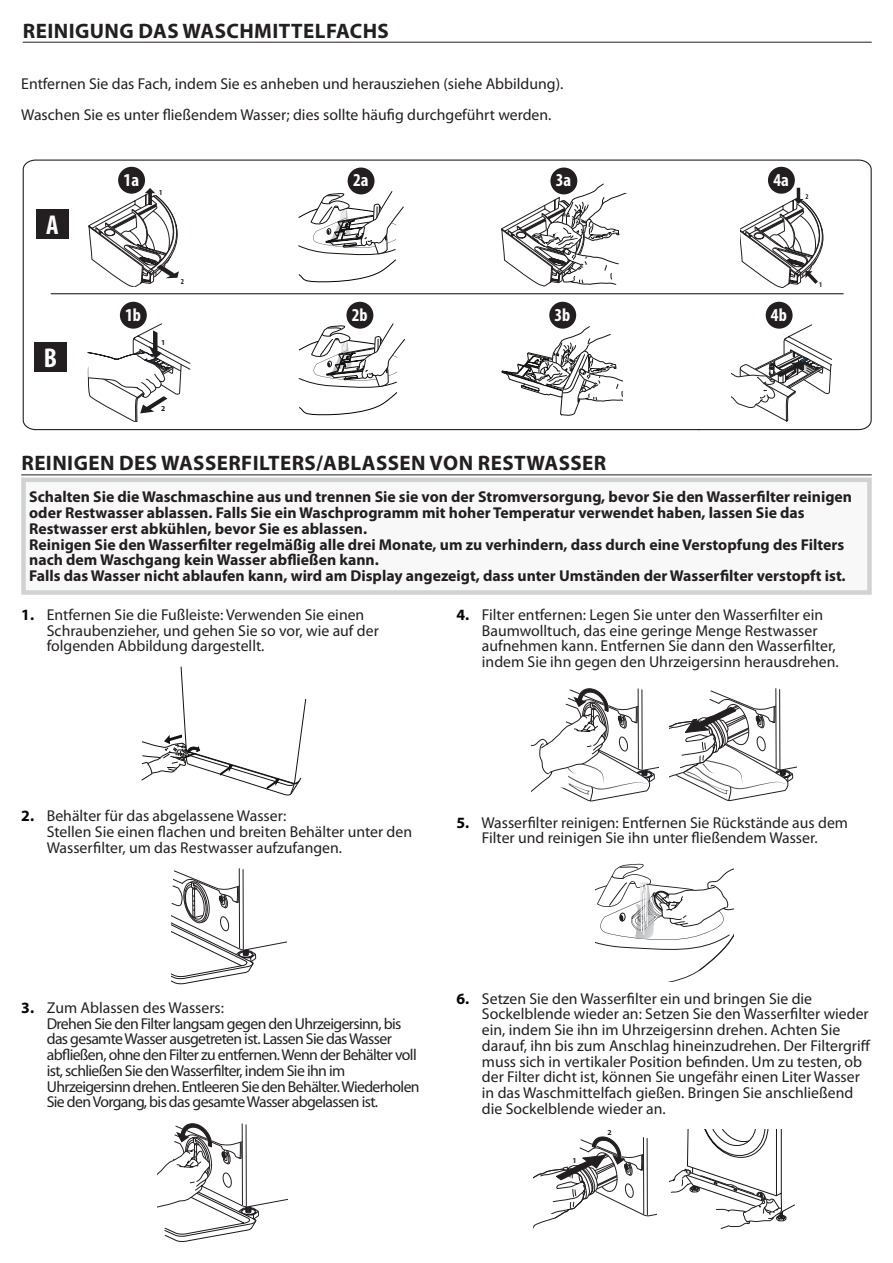
<style>
.page{position:relative;width:893px;height:1263px;background:#fff}
.page>*{position:absolute;margin:0;border:0;box-sizing:border-box;transform-origin:0 0}
.t1{font:700 condensed 27.3px "Myriad Pro";color:#fff}
.Header_14_Underline{font:700 21px "Myriad Pro";letter-spacing:.02em;color:#231f20}
.t2{font:700 condensed 18.15px "Myriad Pro";color:#fff}
.Testo_10_5{font:15.75px/15.8px "Myriad Pro";color:#231f20}
.Header_Bold_Underlin{font:700 15.75px/15.8px "Myriad Pro";color:#231f20}
.Testo_10_5-2{font:15.75px/15.8px "Myriad Pro";letter-spacing:-.04em;color:#231f20}
.t3{font:700 7.65px "Myriad Pro";color:#231f20}
.t4{font:700 condensed 7.65px "Myriad Pro";color:#231f20}
.t5{font:700 7.5px "Myriad Pro";color:#201d1e}
.t6{font:700 condensed 7.35px "Myriad Pro";color:#231f20}
.s1{font-weight:700;color:#040504}
</style>
<div class="page">
<hr style="left:23px;top:42px;width:849px;height:1px;background:#231f20">
<hr style="left:21px;top:475px;width:851px;height:1px;background:#231f20">
<div style="left:24px;top:480px;width:845px;height:112px;background:#f8f8f9"></div>
<div style="left:21px;top:478px;width:851px;height:117px;border:4px solid #d1d2d4"></div>
<svg style="left:141px;top:666px;width:165px;height:130px"></svg>
<svg style="left:171px;top:868px;width:115px;height:116px"></svg>
<svg style="left:158px;top:1123px;width:130px;height:119px"></svg>
<svg style="left:531px;top:688px;width:128px;height:114px"></svg>
<svg style="left:669px;top:688px;width:128px;height:113px"></svg>
<svg style="left:595px;top:863px;width:138px;height:119px"></svg>
<svg style="left:534px;top:1136px;width:122px;height:91px"></svg>
<svg style="left:669px;top:1129px;width:126px;height:100px"></svg>
<svg style="left:23px;top:160px;width:849px;height:270px"></svg>
<svg style="left:88px;top:323px;width:102px;height:99px"></svg>
<svg style="left:501px;top:326px;width:121px;height:90px"></svg>
<svg style="left:731px;top:325px;width:100px;height:96px"></svg>
<svg style="left:298px;top:320px;width:107px;height:97px"></svg>
<svg style="left:297px;top:191px;width:106px;height:94px"></svg>
<svg style="left:502px;top:183px;width:125px;height:103px"></svg>
<svg style="left:741px;top:188px;width:82px;height:100px"></svg>
<svg style="left:89px;top:188px;width:91px;height:98px"></svg>
<div style="left:115px;top:164px;width:33px;height:32px;background:#fff;border-radius:50%"></div>
<div style="left:118px;top:167px;width:27px;height:27px;background:#231f20;border-radius:50%"></div>
<svg style="left:117px;top:299px;width:32px;height:32px"></svg>
<div style="left:120px;top:302px;width:27px;height:27px;background:#231f20;border-radius:50%"></div>
<svg style="left:345px;top:165px;width:32px;height:32px"></svg>
<div style="left:348px;top:168px;width:26px;height:26px;background:#231f20;border-radius:50%"></div>
<svg style="left:344px;top:299px;width:32px;height:32px"></svg>
<div style="left:346px;top:302px;width:27px;height:27px;background:#231f20;border-radius:50%"></div>
<svg style="left:548px;top:165px;width:32px;height:32px"></svg>
<div style="left:550px;top:168px;width:27px;height:26px;background:#231f20;border-radius:50%"></div>
<svg style="left:547px;top:299px;width:32px;height:32px"></svg>
<div style="left:549px;top:302px;width:27px;height:27px;background:#231f20;border-radius:50%"></div>
<div style="left:765px;top:164px;width:32px;height:32px;background:#fff;border-radius:50%"></div>
<div style="left:768px;top:167px;width:27px;height:27px;background:#231f20;border-radius:50%"></div>
<svg style="left:763px;top:299px;width:32px;height:32px"></svg>
<div style="left:766px;top:302px;width:27px;height:27px;background:#231f20;border-radius:50%"></div>
<div style="left:36px;top:210px;width:33px;height:29px;background:#231f20"></div>
<div style="left:34px;top:343px;width:33px;height:29px;background:#231f20"></div>
<hr style="left:51px;top:293px;width:792px;height:1px;background:#231f20">
<p class="Header_14_Underline" style="left:23px;top:17px;width:368px">REINIGUNG DAS WASCHMITTELFACHS</p>
<p class="Testo_10_5" style="left:21px;top:75px;width:544px">Entfernen Sie das Fach, indem Sie es anheben und herausziehen (siehe Abbildung).</p>
<p class="Testo_10_5" style="left:21px;top:107px;width:532px">Waschen Sie es unter fließendem Wasser; dies sollte häufig durchgeführt werden.</p>
<p class="t1" style="left:46px;top:208px;width:14px">A</p>
<p class="t1" style="left:44px;top:340px;width:15px">B</p>
<p class="t2" style="left:124px;top:168px;width:17px">1a</p>
<p class="t4" style="left:159px;top:188px;width:5px">1</p>
<p class="t2" style="left:125px;top:303px;width:17px">1b</p>
<p class="t4" style="left:181px;top:277px;width:5px">2</p>
<p class="t5" style="left:161px;top:338px;width:6px">1</p>
<p class="t5" style="left:161px;top:403px;width:6px">2</p>
<p class="t2" style="left:353px;top:169px;width:17px">2a</p>
<p class="t2" style="left:352px;top:303px;width:17px">2b</p>
<p class="t2" style="left:556px;top:169px;width:17px">3a</p>
<p class="t2" style="left:554px;top:303px;width:17px">3b</p>
<p class="t2" style="left:773px;top:168px;width:17px">4a</p>
<p class="t6" style="left:805px;top:192px;width:5px">2</p>
<p class="t2" style="left:771px;top:303px;width:17px">4b</p>
<p class="t6" style="left:819px;top:280px;width:5px">1</p>
<p class="Header_14_Underline" style="left:21px;top:450px;width:586px">REINIGEN DES WASSERFILTERS/ABLASSEN VON RESTWASSER</p>
<p class="Header_Bold_Underlin" style="left:29px;top:489px;width:824px">Schalten Sie die Waschmaschine aus und trennen Sie sie von der Stromversorgung, bevor Sie den Wasserfilter reinigen oder Restwasser ablassen. Falls Sie ein Waschprogramm mit hoher Temperatur verwendet haben, lassen Sie das<br>Restwasser erst abkühlen, bevor Sie es ablassen.</p>
<p class="Header_Bold_Underlin" style="left:29px;top:536px;width:816px">Reinigen Sie den Wasserfilter regelmäßig alle drei Monate, um zu verhindern, dass durch eine Verstopfung des Filters nach dem Waschgang kein Wasser abfließen kann.</p>
<p class="Header_Bold_Underlin" style="left:29px;top:567px;width:818px">Falls das Wasser nicht ablaufen kann, wird am Display angezeigt, dass unter Umständen der Wasserfilter verstopft ist.</p>
<p class="Testo_10_5" style="left:47px;top:606px;width:334px;text-indent:-26px"><span class="s1">1.</span> Entfernen Sie die Fußleiste: Verwenden Sie einen<br>Schraubenzieher, und gehen Sie so vor, wie auf der folgenden Abbildung dargestellt.</p>
<p class="Testo_10_5" style="left:482px;top:606px;width:358px;text-indent:-26px"><span class="s1">4.</span> Filter entfernen: Legen Sie unter den Wasserfilter ein Baumwolltuch, das eine geringe Menge Restwasser aufnehmen kann. Entfernen Sie dann den Wasserfilter, indem Sie ihn gegen den Uhrzeigersinn herausdrehen.</p>
<p class="Testo_10_5" style="left:47px;top:808px;width:367px;text-indent:-26px"><span class="s1">2.</span> Behälter für das abgelassene Wasser:<br>Stellen Sie einen flachen und breiten Behälter unter den<br>Wasserfilter, um das Restwasser aufzufangen.</p>
<p class="Testo_10_5" style="left:456px;top:814px;width:393px;text-align:center"><span class="s1">5.</span> Wasserfilter reinigen: Entfernen Sie Rückstände aus dem<br>Filter und reinigen Sie ihn unter fließendem Wasser.</p>
<p class="Testo_10_5-2" style="left:47px;top:999px;width:374px;text-indent:-26px"><span class="s1">3.</span> Zum Ablassen des Wassers:<br>Drehen Sie den Filter langsam gegen den Uhrzeigersinn, bis das gesamte Wasser ausgetreten ist. Lassen Sie das Wasser abfließen, ohne den Filter zu entfernen. Wenn der Behälter voll ist, schließen Sie den Wasserfilter, indem Sie ihn im Uhrzeigersinn drehen. Entleeren Sie den Behälter. Wiederholen Sie den Vorgang, bis das gesamte Wasser abgelassen ist.</p>
<p class="Testo_10_5" style="left:482px;top:990px;width:390px;text-indent:-26px"><span class="s1">6.</span> Setzen Sie den Wasserfilter ein und bringen Sie die Sockelblende wieder an: Setzen Sie den Wasserfilter wieder ein, indem Sie ihn im Uhrzeigersinn drehen. Achten Sie darauf, ihn bis zum Anschlag hineinzudrehen. Der Filtergriff muss sich in vertikaler Position befinden. Um zu testen, ob der Filter dicht ist, können Sie ungefähr einen Liter Wasser in das Waschmittelfach gießen. Bringen Sie anschließend die Sockelblende wieder an.</p>
<p class="t3" style="left:572px;top:1156px;width:6px">1</p>
<p class="t3" style="left:607px;top:1127px;width:6px">2</p>
</div>
